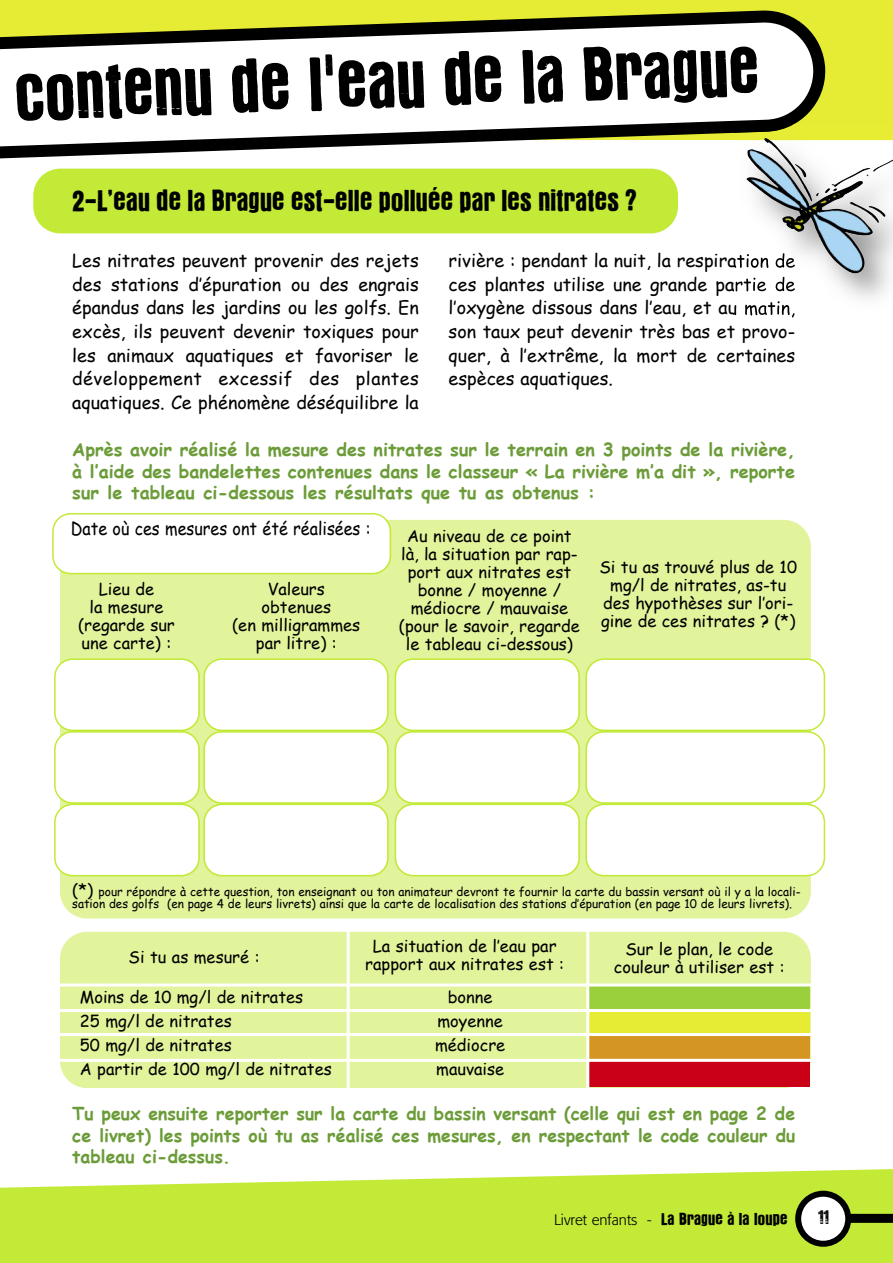
<style>
.page{position:relative;width:893px;height:1263px;background:#fff}
.page>*{position:absolute;margin:0;border:0;box-sizing:border-box;transform-origin:0 0}
.t1{font:79.5px "Victor";color:#000;scale:.91 1}
.t2{font:31.5px "Victor";color:#000;scale:.95 1}
.t3{font:21px "Victor";color:#000}
.t4{font:18px/23.5px "Comic Sans MS";color:#000;text-align:justify}
.t5{font:700 18px/21.6px "Comic Sans MS";color:#6c9c39;text-align:justify}
.t6{font:18px "Comic Sans MS";color:#000;scale:.9 1}
.t7{font:18px "Victor";color:#000}
.t8{font:16.5px/18px "Comic Sans MS";color:#000;text-align:center}
.t9{font:12px/12px "Comic Sans MS";color:#000}
.s1{font-size:16.5px}
.s2{font-family:"Formata";font-weight:300;font-size:15px}
</style>
<div class="page">
<div style="left:60px;top:932px;width:751px;height:156px;background:#e1f49b;border-radius:27px"></div>
<div style="left:588px;top:986px;width:222px;height:24px;background:#99d03b"></div>
<div style="left:588px;top:1011px;width:222px;height:24px;background:#e6ec33"></div>
<div style="left:588px;top:1036px;width:222px;height:24px;background:#d59522"></div>
<div style="left:588px;top:1061px;width:222px;height:26px;background:#ca0016"></div>
<svg style="left:0;top:1169px;width:893px;height:94px;background:#c8ec4b"></svg>
<svg style="left:795px;top:1191px;width:56px;height:56px"></svg>
<div style="left:848px;top:1214px;width:45px;height:9px;background:#000"></div>
<div style="left:0;top:0;width:893px;height:140px;background:#e6ec33"></div>
<svg style="left:0;top:10px;width:826px;height:170px"></svg>
<div style="left:33px;top:169px;width:645px;height:64px;background:#c2ea37;border-radius:27px"></div>
<div style="left:60px;top:520px;width:751px;height:398px;background:#e1f49b;border-radius:27px"></div>
<svg style="left:52px;top:513px;width:339px;height:61px;background:#fbfdf4"></svg>
<svg style="left:395px;top:658px;width:430px;height:218px;background:#fbfdf2"></svg>
<svg style="left:54px;top:658px;width:335px;height:218px;background:#fafdf1"></svg>
<hr style="left:347px;top:929px;width:3px;height:176px;background:#fff">
<hr style="left:50px;top:983px;width:780px;height:3px;background:#fff">
<hr style="left:50px;top:1009px;width:780px;height:3px;background:#fff">
<hr style="left:50px;top:1033px;width:780px;height:3px;background:#fff">
<hr style="left:50px;top:1059px;width:780px;height:3px;background:#fff">
<hr style="left:586px;top:929px;width:3px;height:176px;background:#fff">
<img style="left:733px;top:124px;width:157px;height:194px">
<img style="left:733px;top:124px;width:60px;height:9px">
<img style="left:733px;top:124px;width:44px;height:3px">
<img style="left:746px;top:138px;width:147px;height:136px">
<h1 class="t1" style="left:13px;top:47px;width:820px;rotate:-2deg">contenu de l'eau de la Brague</h1>
<h2 class="t2" style="left:72px;top:182px;width:596px">2-L’eau de la Brague est-elle polluée par les nitrates ?</h2>
<p class="t4" style="left:72px;top:248px;width:348px">Les nitrates peuvent provenir des rejets des stations d’épuration ou des engrais épandus dans les jardins ou les golfs. En excès, ils peuvent devenir toxiques pour les animaux aquatiques et favoriser le développement excessif des plantes aquatiques. Ce phénomène déséquilibre la</p>
<p class="t4" style="left:449px;top:248px;width:348px">rivière : pendant la nuit, la respiration de ces plantes utilise une grande partie de l’oxygène dissous dans l’eau, et au matin, son taux peut devenir très bas et provo&shy;quer, à l’extrême, la mort de certaines espèces aquatiques.</p>
<p class="t5" style="left:72px;top:438px;width:724px">Après avoir réalisé la mesure des nitrates sur le terrain en 3 points de la rivière, à l’aide des bandelettes contenues dans le classeur « La rivière m’a dit », reporte sur le tableau ci-dessous les résultats que tu as obtenus :</p>
<p class="t6" style="left:71px;top:516px;width:334px">Date où ces mesures ont été réalisées :</p>
<p class="t8" style="left:78px;top:579px;width:98px">Lieu de<br>la mesure (regarde sur une carte) :</p>
<p class="t8" style="left:232px;top:579px;width:130px">Valeurs obtenues<br>(en milligrammes par litre) :</p>
<p class="t8" style="left:399px;top:526px;width:183px">Au niveau de ce point là, la situation par rap&shy;port aux nitrates est bonne / moyenne / médiocre / mauvaise (pour le savoir, regarde le tableau ci-dessous)</p>
<p class="t8" style="left:599px;top:558px;width:199px">Si tu as trouvé plus de 10 mg/l de nitrates, as-tu des hypothèses sur l’ori&shy;gine de ces nitrates ? (*)</p>
<p class="t9" style="left:72px;top:885px;width:730px"><span class="s1">(*)</span> pour répondre à cette question, ton enseignant ou ton animateur devront te fournir la carte du bassin versant où il y a la locali&shy;sation des golfs (en page 4 de leurs livrets) ainsi que la carte de localisation des stations d’épuration (en page 10 de leurs livrets).</p>
<p class="t8" style="left:365px;top:937px;width:200px">La situation de l’eau par rapport aux nitrates est :</p>
<p class="t8" style="left:614px;top:940px;width:172px">Sur le plan, le code couleur à utiliser est :</p>
<p class="t8" style="left:129px;top:947px;width:132px">Si tu as mesuré :</p>
<p class="t8" style="left:80px;top:984px;width:253px;line-height:24px;text-align:left">Moins de 10 mg/l de nitrates<br>25 mg/l de nitrates<br>50 mg/l de nitrates<br>A partir de 100 mg/l de nitrates</p>
<p class="t8" style="left:435px;top:984px;width:72px;line-height:24px">bonne moyenne médiocre mauvaise</p>
<p class="t5" style="left:72px;top:1102px;width:724px">Tu peux ensuite reporter sur la carte du bassin versant (celle qui est en page 2 de ce livret) les points où tu as réalisé ces mesures, en respectant le code couleur du tableau ci-dessus.</p>
<p class="t7" style="left:554px;top:1209px;width:235px"><span class="s2">Livret enfants -</span> La Brague à la loupe</p>
<p class="t3" style="left:818px;top:1204px;width:13px">11</p>
</div>
